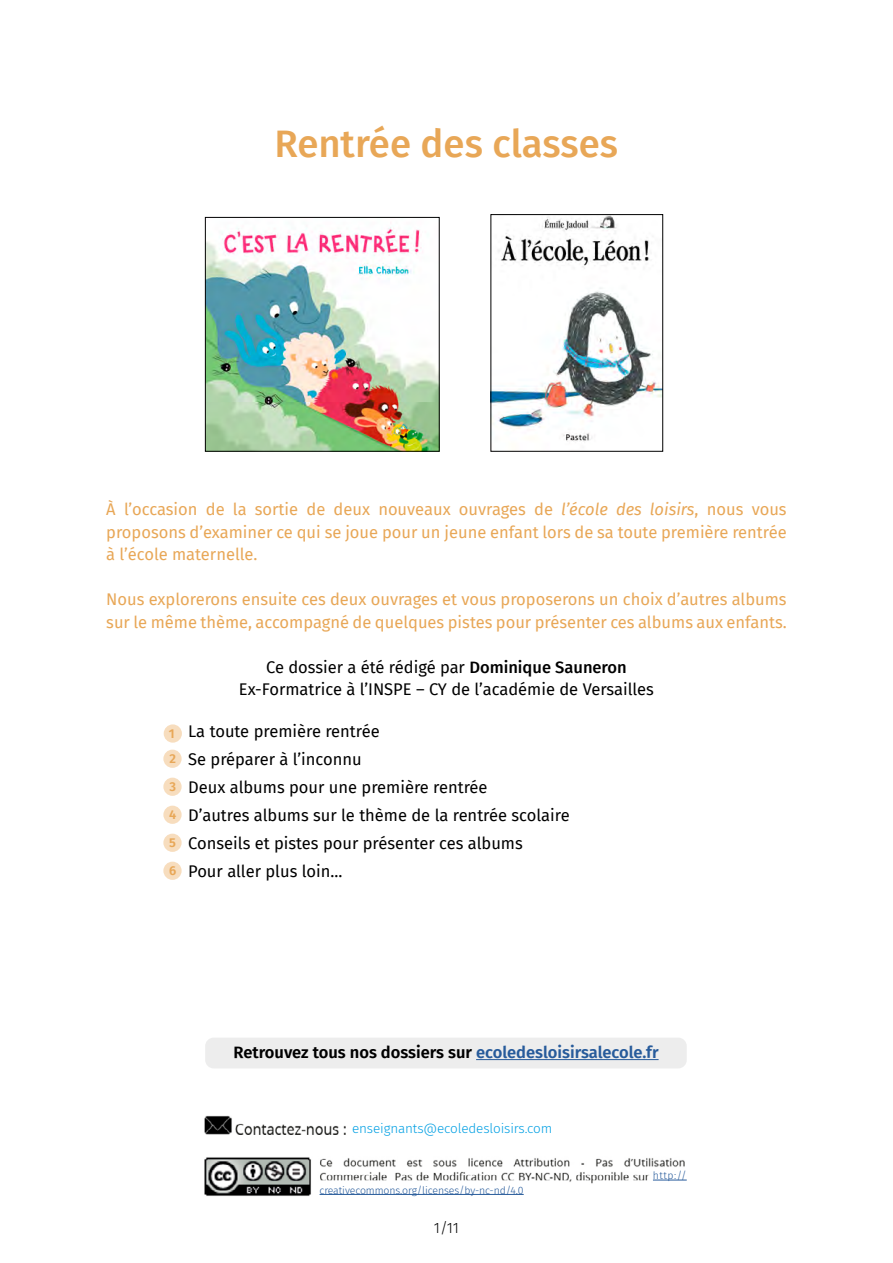
<style>
.page{position:relative;width:893px;height:1263px;background:#fff}
.page>*{position:absolute;margin:0;border:0;box-sizing:border-box;transform-origin:0 0}
.t1{font:500 38.4px "Fira Sans";color:#e8a757}
.t2{font:16.5px/22.5px "Fira Sans";color:#e8a757;text-align:justify}
.t3{font:16.5px/28px "Fira Sans";color:#000}
.t4{font:600 16.5px "Fira Sans";color:#000}
.t5{font:300 15px "Fira Sans";color:#000}
.t6{font:300 13.5px "Fira Sans";letter-spacing:-.01em;color:#009fe3}
.t7{font:600 12.9px/28px "Fira Sans";color:#e8a757}
.t8{font:300 10.5px "Fira Sans";letter-spacing:-.01em;color:#275b9b}
.s1{font-style:italic}
.s2{font-weight:500}
.s3{color:#275b9b}
</style>
<div class="page">
<img style="left:204px;top:1115px;width:483px;height:81px">
<hr style="left:653px;top:1180px;width:34px;height:1px;background:#275b9b">
<hr style="left:320px;top:1194px;width:204px;height:1px;background:#275b9b">
<div style="left:205px;top:1037px;width:482px;height:31px;background:#ededed;border-radius:9px"></div>
<hr style="left:476px;top:1059px;width:183px;height:1px;background:#275b9b">
<div style="left:164px;top:724px;width:18px;height:19px;background:#f7ddbe;border-radius:50%"></div>
<div style="left:163px;top:750px;width:19px;height:18px;background:#f7ddbe;border-radius:50%"></div>
<div style="left:163px;top:778px;width:19px;height:18px;background:#f7ddbe;border-radius:50%"></div>
<div style="left:163px;top:806px;width:19px;height:18px;background:#f7ddbe;border-radius:50%"></div>
<div style="left:163px;top:834px;width:19px;height:18px;background:#f7ddbe;border-radius:50%"></div>
<div style="left:163px;top:862px;width:19px;height:18px;background:#f7ddbe;border-radius:50%"></div>
<img style="left:493px;top:216px;width:168px;height:225px">
<img style="left:207px;top:222px;width:230px;height:227px">
<div style="left:205px;top:217px;width:234px;height:234px;border:1px solid #000"></div>
<h1 class="t1" style="left:274px;top:112px;width:345px">Rentrée des classes</h1>
<p class="t2" style="left:106px;top:498px;width:682px">À l’occasion de la sortie de deux nouveaux ouvrages de <span class="s1">l’école des loisirs</span>, nous vous proposons d’examiner ce qui se joue pour un jeune enfant lors de sa toute première rentrée à l’école maternelle.</p>
<p class="t2" style="left:106px;top:588px;width:682px">Nous explorerons ensuite ces deux ouvrages et vous proposerons un choix d’autres albums sur le même thème, accompagné de quelques pistes pour présenter ces albums aux enfants.</p>
<p class="t3" style="left:239px;top:655px;width:417px;line-height:22.5px;text-align:center">Ce dossier a été rédigé par <span class="s2">Dominique Sauneron<br></span>Ex-Formatrice à l’INSPE – CY de l’académie de Versailles</p>
<p class="t7" style="left:169px;top:720px;width:8px;line-height:25.2px">1<br>2</p>
<p class="t7" style="left:169px;top:771px;width:9px;text-align:justify">3<br>4<br>5<br>6</p>
<p class="t3" style="left:188px;top:717px;width:383px">La toute première rentrée<br>Se préparer à l’inconnu<br>Deux albums pour une première rentrée<br>D’autres albums sur le thème de la rentrée scolaire Conseils et pistes pour présenter ces albums<br>Pour aller plus loin...</p>
<p class="t4" style="left:234px;top:1039px;width:426px">Retrouvez tous nos dossiers sur <span class="s3">ecoledesloisirsalecole.fr</span></p>
<p class="t6" style="left:352px;top:1119px;width:202px">enseignants@ecoledesloisirs.com</p>
<p class="t8" style="left:320px;top:1182px;width:206px">creativecommons.org/licenses/by-nc-nd/4.0</p>
<p class="t5" style="left:434px;top:1217px;width:27px">1/11</p>
<p class="t8" style="left:653px;top:1168px;width:35px">http://</p>
</div>
